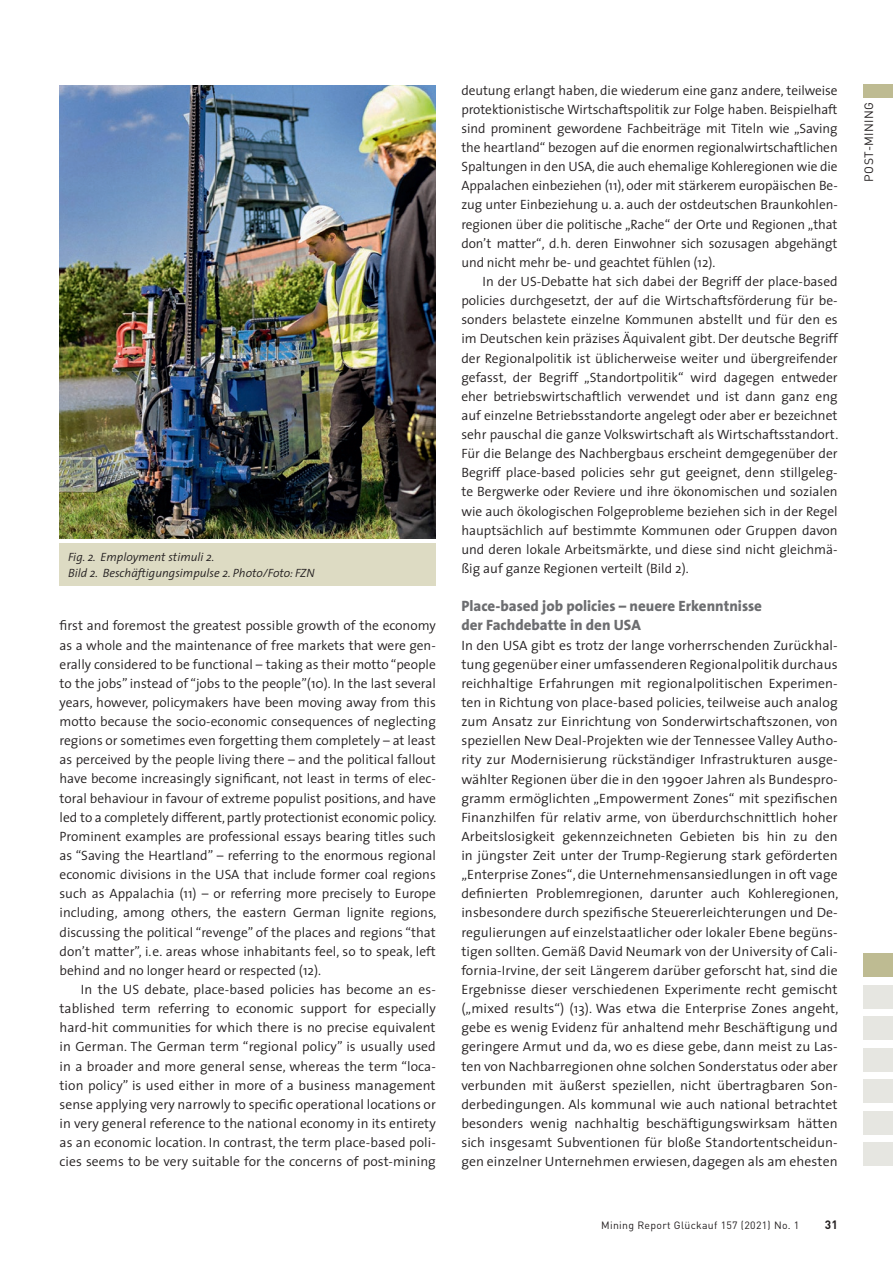
<style>
.page{position:relative;width:893px;height:1263px;background:#fff}
.page>*{position:absolute;margin:0;border:0;box-sizing:border-box;transform-origin:0 0}
.t1{font:800 15px/19.2px "The Sans";color:#6c6d70}
.t2{font:300 13.5px/19.2px "The Sans";color:#231f20;text-align:justify}
.t3{font:italic 300 12px/16.5px "The Sans";color:#231f20}
.t4{font:12px "DIN";letter-spacing:.03em;color:#231f20}
.t5{font:700 12px "DIN";color:#231f20}
.t6{font:10.5px "DIN";letter-spacing:.03em;color:#231f20}
</style>
<div class="page">
<div style="left:863px;top:84px;width:30px;height:13px;background:#bebb92"></div>
<div style="left:863px;top:1048px;width:30px;height:24px;background:#e6e6e1"></div>
<div style="left:863px;top:1016px;width:30px;height:24px;background:#e6e6e1"></div>
<div style="left:863px;top:1079px;width:30px;height:24px;background:#e6e6e1"></div>
<div style="left:863px;top:1111px;width:30px;height:24px;background:#e6e6e1"></div>
<div style="left:863px;top:1142px;width:30px;height:24px;background:#e6e6e1"></div>
<div style="left:863px;top:985px;width:30px;height:24px;background:#e6e6e1"></div>
<div style="left:863px;top:953px;width:30px;height:24px;background:#bebb92"></div>
<div style="left:60px;top:543px;width:376px;height:43px;background:#dddbc3"></div>
<img style="left:60px;top:85px;width:376px;height:454px">
<p class="t3" style="left:68px;top:548px;width:248px">Fig. 2. Employment stimuli 2.<br>Bild 2. Beschäftigungsimpulse 2. Photo/Foto: FZN</p>
<p class="t2" style="left:60px;top:616px;width:378px">first and foremost the greatest possible growth of the economy as a whole and the maintenance of free markets that were gen&shy;erally considered to be functional – taking as their motto “people to the jobs” instead of “jobs to the people”(10). In the last several years, however, policymakers have been moving away from this motto because the socio-economic consequences of neglecting regions or sometimes even forgetting them completely – at least as perceived by the people living there – and the political fallout have become increasingly significant, not least in terms of elec&shy;toral behaviour in favour of extreme populist positions, and have led to a completely different, partly protectionist economic policy.<br>Prominent examples are professional essays bearing titles such as “Saving the Heartland” – referring to the enormous regional economic divisions in the USA that include former coal regions such as Appalachia (11) – or referring more precisely to Europe including, among others, the eastern German lignite regions, discussing the political “revenge” of the places and regions “that don’t matter”, i.e. areas whose inhabitants feel, so to speak, left behind and no longer heard or respected (12).</p>
<p class="t2" style="left:60px;top:979px;width:378px;text-indent:21px">In the US debate, place-based policies has become an es&shy;tablished term referring to economic support for especially hard-hit communities for which there is no precise equivalent in German. The German term “regional policy” is usually used in a broader and more general sense, whereas the term “loca&shy;tion policy” is used either in more of a business management sense applying very narrowly to specific operational locations or in very general reference to the national economy in its entirety as an economic location. In contrast, the term place-based poli&shy;cies seems to be very suitable for the concerns of post-mining</p>
<p class="t2" style="left:461px;top:80px;width:378px">deutung erlangt haben, die wiederum eine ganz andere, teilweise protektionistische Wirtschaftspolitik zur Folge haben. Beispielhaft sind prominent gewordene Fachbeiträge mit Titeln wie „Saving the heartland“ bezogen auf die enormen regionalwirtschaftlichen Spaltungen in den USA, die auch ehemalige Kohleregionen wie die Appalachen einbeziehen (11), oder mit stärkerem europäischen Be&shy;zug unter Einbeziehung u. a. auch der ostdeutschen Braunkohlen&shy;regionen über die politische „Rache“ der Orte und Regionen „that don’t matter“, d.h. deren Einwohner sich sozusagen abgehängt und nicht mehr be- und geachtet fühlen (12).</p>
<p class="t2" style="left:461px;top:271px;width:378px;text-indent:21px">In der US-Debatte hat sich dabei der Begriff der place-based policies durchgesetzt, der auf die Wirtschaftsförderung für be&shy;sonders belastete einzelne Kommunen abstellt und für den es im Deutschen kein präzises Äquivalent gibt. Der deutsche Begriff der Regionalpolitik ist üblicherweise weiter und übergreifender gefasst, der Begriff „Standortpolitik“ wird dagegen entweder eher betriebswirtschaftlich verwendet und ist dann ganz eng auf einzelne Betriebsstandorte angelegt oder aber er bezeichnet sehr pauschal die ganze Volkswirtschaft als Wirtschaftsstandort.<br>Für die Belange des Nachbergbaus erscheint demgegenüber der Begriff place-based policies sehr gut geeignet, denn stillgeleg&shy;te Bergwerke oder Reviere und ihre ökonomischen und sozialen wie auch ökologischen Folgeprobleme beziehen sich in der Regel hauptsächlich auf bestimmte Kommunen oder Gruppen davon und deren lokale Arbeitsmärkte, und diese sind nicht gleichmä&shy;ßig auf ganze Regionen verteilt (Bild 2).</p>
<p class="t1" style="left:461px;top:596px;width:302px">Place-based job policies – neuere Erkenntnisse der Fachdebatte in den USA</p>
<p class="t2" style="left:461px;top:635px;width:378px">In den USA gibt es trotz der lange vorherrschenden Zurückhal&shy;tung gegenüber einer umfassenderen Regionalpolitik durchaus reichhaltige Erfahrungen mit regionalpolitischen Experimen&shy;ten in Richtung von place-based policies, teilweise auch analog zum Ansatz zur Einrichtung von Sonderwirtschaftszonen, von speziellen New Deal-Projekten wie der Tennessee Valley Autho&shy;rity zur Modernisierung rückständiger Infrastrukturen ausge&shy;wählter Regionen über die in den 1990er Jahren als Bundespro&shy;gramm ermöglichten „Empowerment Zones“ mit spezifischen Finanzhilfen für relativ arme, von überdurchschnittlich hoher Arbeitslosigkeit gekennzeichneten Gebieten bis hin zu den in jüngster Zeit unter der Trump-Regierung stark geförderten „Enterprise Zones“, die Unternehmensansiedlungen in oft vage definierten Problemregionen, darunter auch Kohleregionen, insbesondere durch spezifische Steuererleichterungen und De&shy;regulierungen auf einzelstaatlicher oder lokaler Ebene begüns&shy;tigen sollten. Gemäß David Neumark von der University of Cali&shy;fornia-Irvine, der seit Längerem darüber geforscht hat, sind die Ergebnisse dieser verschiedenen Experimente recht gemischt („mixed results“) (13). Was etwa die Enterprise Zones angeht, gebe es wenig Evidenz für anhaltend mehr Beschäftigung und geringere Armut und da, wo es diese gebe, dann meist zu Las&shy;ten von Nachbarregionen ohne solchen Sonderstatus oder aber verbunden mit äußerst speziellen, nicht übertragbaren Son&shy;derbedingungen. Als kommunal wie auch national betrachtet besonders wenig nachhaltig beschäftigungswirksam hätten sich insgesamt Subventionen für bloße Standortentscheidun&shy;gen einzelner Unternehmen erwiesen, dagegen als am ehesten</p>
<p class="t6" style="left:601px;top:1218px;width:200px">Mining Report Glückauf 157 (2021) No. 1</p>
<p class="t5" style="left:825px;top:1217px;width:14px">31</p>
<p class="t4" style="left:861px;top:182px;width:81px;rotate:-90deg">POST-MINING</p>
</div>
